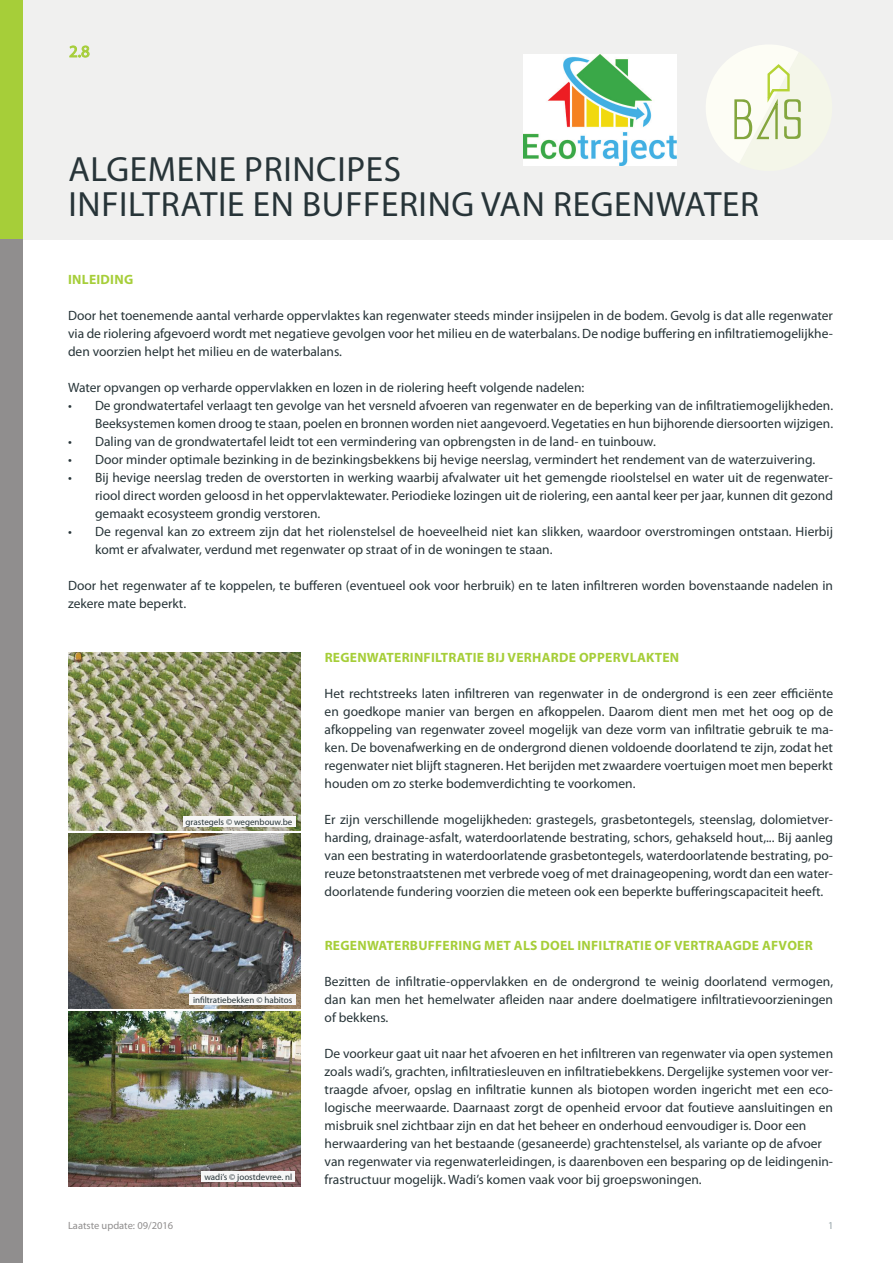
<style>
.page{position:relative;width:893px;height:1263px;background:#fff}
.page>*{position:absolute;margin:0;border:0;box-sizing:border-box;transform-origin:0 0}
.t1{font:35.25px/35.2px "Myriad Pro";letter-spacing:.02em;color:#273438}
.t2{font:16.8px "Myriad Pro";color:#a6ce39}
.t3{font:13.5px/18px "Myriad Pro";color:#273438;text-align:justify}
.t4{font:700 13.5px "Myriad Pro";letter-spacing:.02em;color:#a6ce39}
.t5{font:10.5px "Myriad Pro";color:#908e8e}
.t6{font:10.5px "Myriad Pro";color:#95a3a8}
.t7{font:9px "Myriad Pro";color:#273438}
</style>
<div class="page">
<div style="left:0;top:0;width:893px;height:239px;background:#f0f0ef"></div>
<svg style="left:706px;top:45px;width:95px;height:118px"></svg>
<div style="left:0;top:0;width:23px;height:239px;background:#a6ce39"></div>
<div style="left:0;top:239px;width:23px;height:1024px;background:#908e8e"></div>
<img style="left:524px;top:54px;width:153px;height:112px">
<img style="left:68px;top:833px;width:233px;height:175px">
<div style="left:189px;top:995px;width:106px;height:10px;background:#f6f6f6"></div>
<svg style="left:69px;top:45px;width:21px;height:13px"></svg>
<img style="left:68px;top:652px;width:233px;height:178px">
<div style="left:183px;top:816px;width:112px;height:10px;background:#f6f6f6"></div>
<img style="left:68px;top:1011px;width:233px;height:175px">
<div style="left:201px;top:1172px;width:94px;height:10px;background:#f6f6f6"></div>
<p class="t2" style="left:69px;top:41px;width:22px">2.8</p>
<h1 class="t1" style="left:68px;top:151px;width:334px">ALGEMENE PRINCIPES<br>Infiltratie en buffering</h1>
<h1 class="t1" style="left:481px;top:186px;width:93px">van regen</h1>
<h1 class="t1" style="left:656px;top:186px;width:84px">water</h1>
<p class="t4" style="left:68px;top:271px;width:67px">INLEIDING</p>
<p class="t3" style="left:68px;top:307px;width:767px">Door het toenemende aantal verharde oppervlaktes kan regenwater steeds minder insijpelen in de bodem. Gevolg is dat alle regenwater via de riolering afgevoerd wordt met negatieve gevolgen voor het milieu en de waterbalans. De nodige buffering en infiltratiemogelijkhe&shy;den voorzien helpt het milieu en de waterbalans.</p>
<p class="t3" style="left:68px;top:379px;width:518px">Water opvangen op verharde oppervlakken en lozen in de riolering heeft volgende nadelen:</p>
<p class="t3" style="left:68px;top:397px;width:767px;text-align:right">• De grondwatertafel verlaagt ten gevolge van het versneld afvoeren van regenwater en de beperking van de infiltratiemogelijkheden.<br>Beeksystemen komen droog te staan, poelen en bronnen worden niet aangevoerd. Vegetaties en hun bijhorende diersoorten wijzigen.</p>
<p class="t3" style="left:68px;top:433px;width:589px">• Daling van de grondwatertafel leidt tot een vermindering van opbrengsten in de land- en tuinbouw.</p>
<p class="t3" style="left:68px;top:451px;width:749px">• Door minder optimale bezinking in de bezinkingsbekkens bij hevige neerslag, vermindert het rendement van de waterzuivering.</p>
<p class="t3" style="left:95px;top:469px;width:740px;text-indent:-27px">• Bij hevige neerslag treden de overstorten in werking waarbij afvalwater uit het gemengde rioolstelsel en water uit de regenwater&shy;riool direct worden geloosd in het oppervlaktewater. Periodieke lozingen uit de riolering, een aantal keer per jaar, kunnen dit gezond gemaakt ecosysteem grondig verstoren.</p>
<p class="t3" style="left:95px;top:523px;width:739px;text-indent:-27px">• De regenval kan zo extreem zijn dat het riolenstelsel de hoeveelheid niet kan slikken, waardoor overstromingen ontstaan. Hierbij komt er afvalwater, verdund met regenwater op straat of in de woningen te staan.</p>
<p class="t3" style="left:68px;top:577px;width:766px">Door het regenwater af te koppelen, te bufferen (eventueel ook voor herbruik) en te laten infiltreren worden bovenstaande nadelen in zekere mate beperkt.</p>
<p class="t7" style="left:186px;top:816px;width:108px">grastegels © wegenbouw.be</p>
<p class="t7" style="left:193px;top:994px;width:101px">infiltratiebekken © habitos</p>
<p class="t7" style="left:204px;top:1171px;width:89px">wadi’s © joostdevree. nl</p>
<p class="t4" style="left:325px;top:649px;width:18px">REGEN</p>
<p class="t4" style="left:367px;top:649px;width:36px">WATERIN</p>
<p class="t4" style="left:424px;top:649px;width:137px">FILTRATIE BIJ VERHARDE</p>
<p class="t4" style="left:579px;top:649px;width:92px">OPPERVLAKTEN</p>
<p class="t3" style="left:325px;top:685px;width:510px">Het rechtstreeks laten infiltreren van regenwater in de ondergrond is een zeer efficiënte en goedkope manier van bergen en afkoppelen. Daarom dient men met het oog op de afkoppeling van regenwater zoveel mogelijk van deze vorm van infiltratie gebruik te ma&shy;ken. De bovenafwerking en de ondergrond dienen voldoende doorlatend te zijn, zodat het regenwater niet blijft stagneren. Het berijden met zwaardere voertuigen moet men beperkt houden om zo sterke bodemverdichting te voorkomen.</p>
<p class="t3" style="left:325px;top:811px;width:510px">Er zijn verschillende mogelijkheden: grastegels, grasbetontegels, steenslag, dolomietver&shy;harding, drainage-asfalt, waterdoorlatende bestrating, schors, gehakseld hout,... Bij aanleg van een bestrating in waterdoorlatende grasbetontegels, waterdoorlatende bestrating, po&shy;reuze betonstraatstenen met verbrede voeg of met drainageopening, wordt dan een water&shy;doorlatende fundering voorzien die meteen ook een beperkte bufferingscapaciteit heeft.</p>
<p class="t4" style="left:325px;top:937px;width:18px">REGEN</p>
<p class="t4" style="left:367px;top:937px;width:85px">WATERBUFFERING</p>
<p class="t4" style="left:484px;top:937px;width:258px">MET ALS DOEL IN FILTRATIE OF VERTRAAGDE</p>
<p class="t4" style="left:762px;top:937px;width:44px">AFVOER</p>
<p class="t3" style="left:325px;top:973px;width:510px">Bezitten de infiltratie-oppervlakken en de ondergrond te weinig doorlatend vermogen, dan kan men het hemelwater afleiden naar andere doelmatigere infiltratievoorzieningen of bekkens.</p>
<p class="t3" style="left:325px;top:1045px;width:510px;text-align:left">De voorkeur gaat uit naar het afvoeren en het infiltreren van regenwater via open systemen zoals wadi’s, grachten, infiltratiesleuven en infiltratiebekkens. Dergelijke systemen voor ver&shy;traagde afvoer, opslag en infiltratie kunnen als biotopen worden ingericht met een eco&shy;logische meerwaarde. Daarnaast zorgt de openheid ervoor dat foutieve aansluitingen en misbruik snel zichtbaar zijn en dat het beheer en onderhoud eenvoudiger is. Door een herwaardering van het bestaande (gesaneerde) grachtenstelsel, als variante op de afvoer van regenwater via regenwaterleidingen, is daarenboven een besparing op de leidingenin&shy;frastructuur mogelijk. Wadi’s komen vaak voor bij groepswoningen.</p>
<p class="t5" style="left:68px;top:1219px;width:107px">Laatste update: 09/2016</p>
<p class="t6" style="left:828px;top:1219px;width:7px">1</p>
</div>
